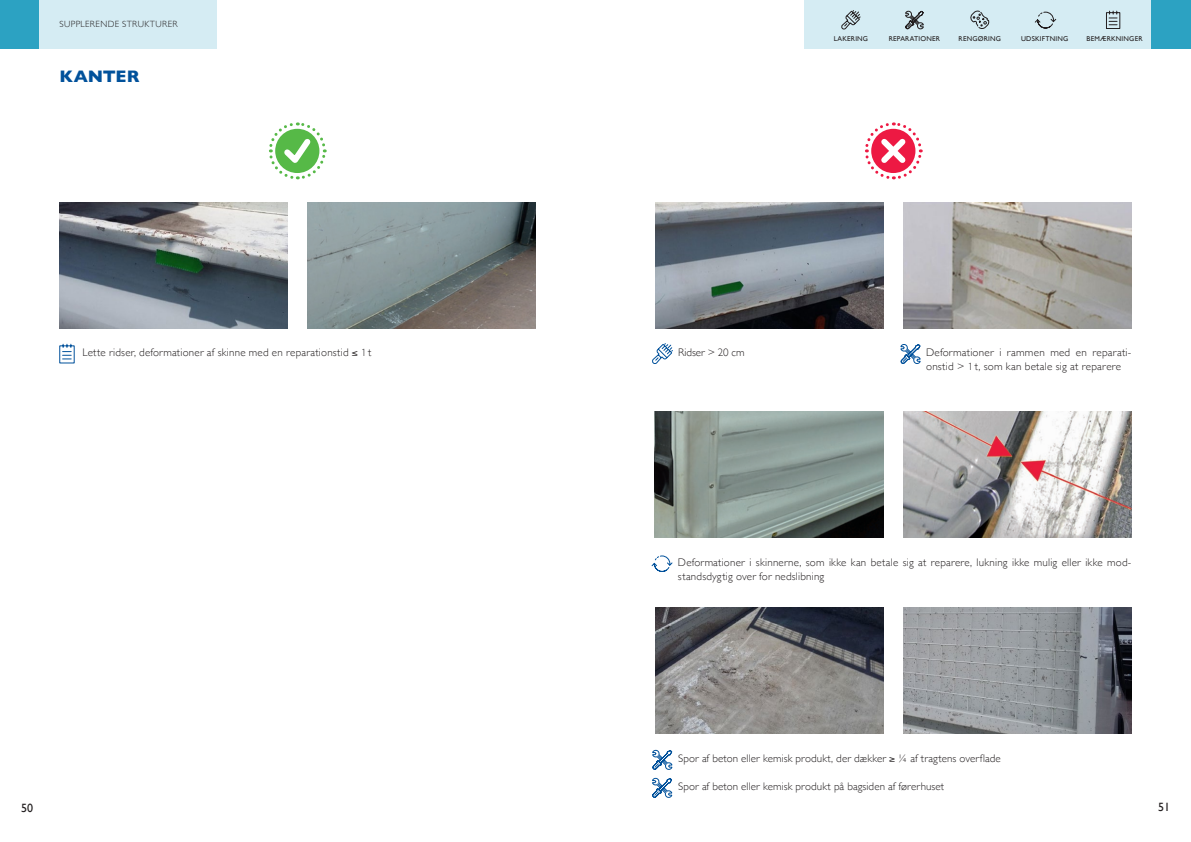
<style>
.page{position:relative;width:1191px;height:842px;background:#fff}
.page>*{position:absolute;margin:0;border:0;box-sizing:border-box;transform-origin:0 0}
.t1{font:700 17px "Gill Sans";letter-spacing:-.005em;color:#01519b}
.t2{font:12px "Gill Sans";color:#231f20}
.t3{font:300 11px/14px "Gill Sans";letter-spacing:.015em;color:#231f20}
.t4{font:300 11px "Gill Sans";letter-spacing:-.005em;color:#231f20}
.t5{font:300 9px "Gill Sans";letter-spacing:.045em;color:#231f20}
.t6{font:7px "Gill Sans";letter-spacing:.03em;color:#231f20}
.s1{font-family:"Myriad Pro"}
</style>
<div class="page">
<svg style="left:269px;top:122px;width:58px;height:58px"></svg>
<svg style="left:865px;top:122px;width:58px;height:58px"></svg>
<div style="left:39px;top:0;width:178px;height:49px;background:#d5ecf3"></div>
<div style="left:0;top:0;width:39px;height:49px;background:#2ca2c2"></div>
<div style="left:804px;top:0;width:347px;height:49px;background:#d5ecf3"></div>
<div style="left:1151px;top:0;width:40px;height:49px;background:#2ca2c2"></div>
<svg style="left:1106px;top:10px;width:14px;height:19px"></svg>
<svg style="left:905px;top:10px;width:19px;height:20px"></svg>
<svg style="left:970px;top:10px;width:19px;height:19px"></svg>
<svg style="left:841px;top:10px;width:20px;height:20px"></svg>
<svg style="left:1034px;top:11px;width:22px;height:18px"></svg>
<img style="left:60px;top:202px;width:228px;height:126px">
<img style="left:655px;top:412px;width:228px;height:126px">
<img style="left:655px;top:202px;width:228px;height:126px">
<img style="left:655px;top:608px;width:228px;height:126px">
<img style="left:308px;top:202px;width:228px;height:126px">
<img style="left:903px;top:412px;width:228px;height:126px">
<img style="left:903px;top:202px;width:228px;height:126px">
<svg style="left:59px;top:343px;width:16px;height:21px"></svg>
<svg style="left:651px;top:555px;width:22px;height:17px"></svg>
<svg style="left:652px;top:343px;width:21px;height:21px"></svg>
<svg style="left:900px;top:344px;width:21px;height:20px"></svg>
<svg style="left:652px;top:749px;width:21px;height:49px"></svg>
<img style="left:903px;top:608px;width:228px;height:126px">
<p class="t5" style="left:60px;top:17px;width:120px">SUPPLERENDE STRUKTURER</p>
<h1 class="t1" style="left:60px;top:63px;width:81px">KANTER</h1>
<p class="t3" style="left:82px;top:345px;width:290px">Lette ridser, deformationer af skinne med en reparationstid ≤ <span class="s1">1</span> t</p>
<p class="t6" style="left:833px;top:34px;width:36px">LAKERING</p>
<p class="t6" style="left:888px;top:34px;width:53px">REPARATIONER</p>
<p class="t6" style="left:958px;top:34px;width:44px">RENGØRING</p>
<p class="t6" style="left:1021px;top:34px;width:49px">UDSKIFTNING</p>
<p class="t6" style="left:1086px;top:34px;width:57px">BEMÆRKNINGER</p>
<p class="t4" style="left:678px;top:344px;width:68px">Ridser &gt; 20 cm</p>
<p class="t3" style="left:926px;top:345px;width:207px">Deformationer i rammen med en reparati&shy;onstid &gt; <span class="s1">1</span> t, som kan betale sig at reparere</p>
<p class="t3" style="left:678px;top:555px;width:455px">Deformationer i skinnerne, som ikke kan betale sig at reparere, lukning ikke mulig eller ikke mod&shy;standsdygtig over for nedslibning</p>
<p class="t3" style="left:678px;top:751px;width:324px">Spor af beton eller kemisk produkt, der dækker ≥ ¼ af tragtens overflade</p>
<p class="t3" style="left:678px;top:779px;width:267px">Spor af beton eller kemisk produkt på bagsiden af førerhuset</p>
<p class="t2" style="left:21px;top:801px;width:13px">50</p>
<p class="t2" style="left:1158px;top:800px;width:13px">51</p>
</div>
